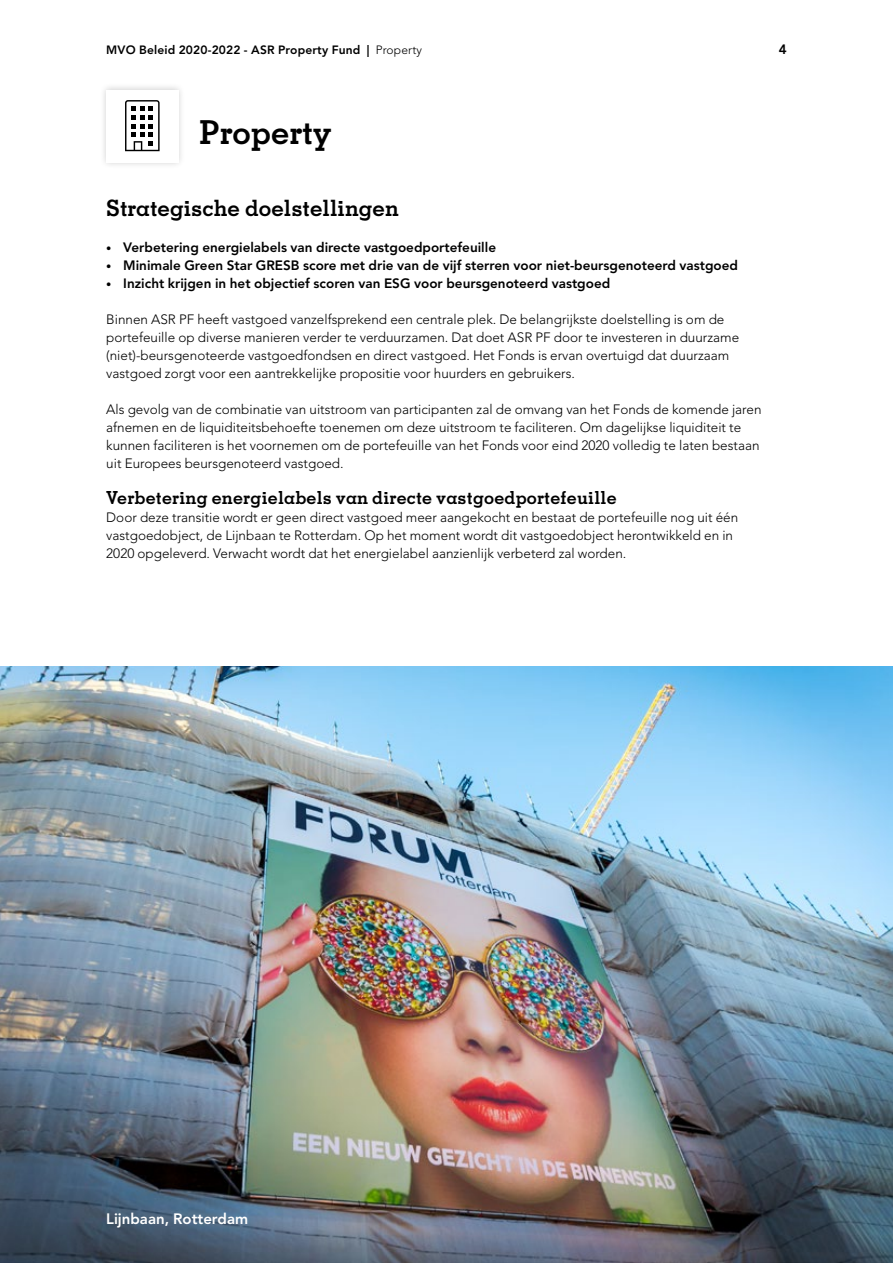
<style>
.page{position:relative;width:893px;height:1263px;background:#fff}
.page>*{position:absolute;margin:0;border:0;box-sizing:border-box;transform-origin:0 0}
.t1{font:700 33px "Memphis LT Std";color:#000}
.t2{font:700 22.5px "Memphis LT Std";color:#000}
.t3{font:700 18px "Memphis LT Std";letter-spacing:.01em;color:#000}
.t4{font:800 15px "Avenir LT Std";color:#fff}
.t5{font:300 13.5px/18px "Avenir LT Std";color:#000}
.t6{font:800 13.5px "Avenir LT Std";color:#000}
.t7{font:800 12px "Avenir LT Std";letter-spacing:.01em;color:#000}
.s1{font-weight:300}
.s2{font-size:10.5px}
</style>
<div class="page">
<img style="left:0;top:666px;width:893px;height:597px">
<div style="left:99px;top:83px;width:86px;height:86px;background:#000;opacity:.2"></div>
<div style="left:106px;top:90px;width:72px;height:72px;background:#fff"></div>
<svg style="left:125px;top:100px;width:35px;height:51px"></svg>
<p class="t7" style="left:106px;top:43px;width:317px">MVO Beleid 2020-2022 - ASR Property Fund | <span class="s1">Property</span></p>
<p class="t6" style="left:779px;top:41px;width:9px">4</p>
<h1 class="t1" style="left:200px;top:112px;width:134px">Property</h1>
<h2 class="t2" style="left:106px;top:194px;width:294px">Strategische doelstellingen</h2>
<p class="t6" style="left:106px;top:239px;width:391px"><span class="s2">•</span> Verbetering energielabels van directe vastgoedportefeuille</p>
<p class="t6" style="left:106px;top:257px;width:633px"><span class="s2">•</span> Minimale Green Star GRESB score met drie van de vijf sterren voor niet-beursgenoteerd vastgoed</p>
<p class="t6" style="left:106px;top:275px;width:505px"><span class="s2">•</span> Inzicht krijgen in het objectief scoren van ESG voor beursgenoteerd vastgoed</p>
<p class="t5" style="left:106px;top:310px;width:634px">Binnen ASR PF heeft vastgoed vanzelfsprekend een centrale plek. De belangrijkste doelstelling is om de portefeuille op diverse manieren verder te verduurzamen. Dat doet ASR PF door te investeren in duurzame (niet)-beursgenoteerde vastgoedfondsen en direct vastgoed. Het Fonds is ervan overtuigd dat duurzaam vastgoed zorgt voor een aantrekkelijke propositie voor huurders en gebruikers.</p>
<p class="t5" style="left:106px;top:400px;width:657px">Als gevolg van de combinatie van uitstroom van participanten zal de omvang van het Fonds de komende jaren afnemen en de liquiditeitsbehoefte toenemen om deze uitstroom te faciliteren. Om dagelijkse liquiditeit te kunnen faciliteren is het voornemen om de portefeuille van het Fonds voor eind 2020 volledig te laten bestaan uit Europees beursgenoteerd vastgoed.</p>
<h3 class="t3" style="left:106px;top:486px;width:512px">Verbetering energielabels van directe vastgoedportefeuille</h3>
<p class="t5" style="left:106px;top:508px;width:633px">Door deze transitie wordt er geen direct vastgoed meer aangekocht en bestaat de portefeuille nog uit één vastgoedobject, de Lijnbaan te Rotterdam. Op het moment wordt dit vastgoedobject herontwikkeld en in<br>2020 opgeleverd. Verwacht wordt dat het energielabel aanzienlijk verbeterd zal worden.</p>
<p class="t4" style="left:106px;top:1210px;width:143px">Lijnbaan, Rotterdam</p>
</div>
